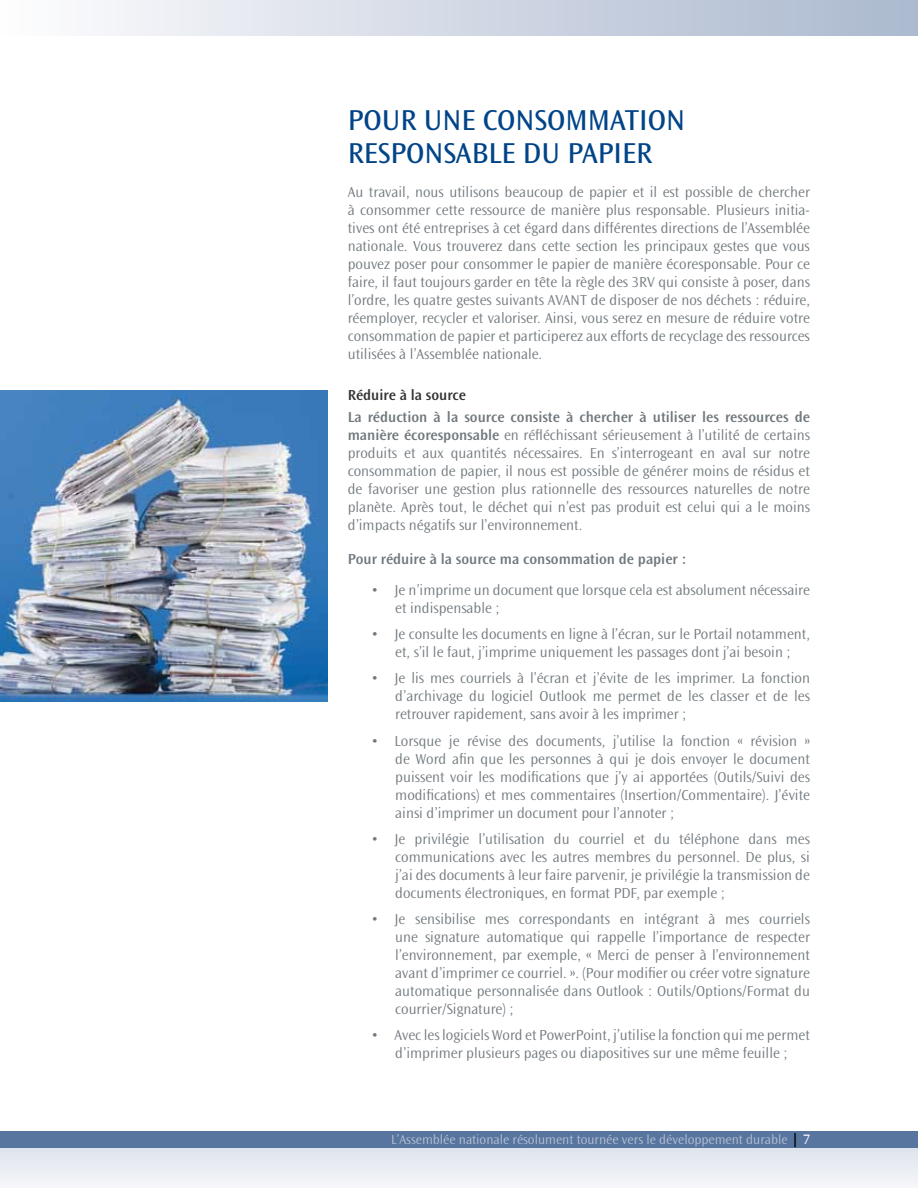
<style>
.page{position:relative;width:918px;height:1188px;background:#fff}
.page>*{position:absolute;margin:0;border:0;box-sizing:border-box;transform-origin:0 0}
.t1{font:30px/33px "Ocean Sans";color:#048}
.t2{font:300 15px/18px "Ocean Sans Std";color:#70787d;text-align:justify}
.t3{font:600 15px "Ocean Sans Std";color:#70787d}
.t4{font:600 15px "Ocean Sans Std";color:#333}
.t5{font:300 13.5px "Ocean Sans Std";color:#b9c2d6}
.s1{font-weight:600}
.s2{font-weight:700;font-size:14.25px;color:#000}
.s3{font-weight:400;font-size:14.25px;color:#fff}
</style>
<div class="page">
<div style="left:0;top:1146px;width:918px;height:42px;background:#e9ecf2"></div>
<div style="left:0;top:0;width:918px;height:36px;background:linear-gradient(to right,#fdfcfe,#aab8ce)"></div>
<div style="left:0;top:1131px;width:918px;height:17px;background:#57759e"></div>
<img style="left:0;top:390px;width:328px;height:311px">
<h1 class="t1" style="left:348px;top:105px;width:339px">POUR UNE CONSOMMATION<br>RESPONSABLE DU PAPIER</h1>
<p class="t2" style="left:348px;top:183px;width:464px">Au travail, nous utilisons beaucoup de papier et il est possible de chercher à consommer cette ressource de manière plus responsable. Plusieurs initia&shy;tives ont été entreprises à cet égard dans différentes directions de l’Assemblée nationale. Vous trouverez dans cette section les principaux gestes que vous pouvez poser pour consommer le papier de manière écoresponsable. Pour ce faire, il faut toujours garder en tête la règle des 3RV qui consiste à poser, dans l’ordre, les quatre gestes suivants AVANT de disposer de nos déchets : réduire, réemployer, recycler et valoriser. Ainsi, vous serez en mesure de réduire votre consommation de papier et participerez aux efforts de recyclage des ressources utilisées à l’Assemblée nationale.</p>
<p class="t4" style="left:348px;top:387px;width:120px">Réduire à la source</p>
<p class="t2" style="left:348px;top:408px;width:464px"><span class="s1">La réduction à la source consiste à chercher à utiliser les ressources de manière écoresponsable</span> en réfléchissant sérieusement à l’utilité de certains produits et aux quantités nécessaires. En s’interrogeant en aval sur notre consommation de papier, il nous est possible de générer moins de résidus et de favoriser une gestion plus rationnelle des ressources naturelles de notre planète. Après tout, le déchet qui n’est pas produit est celui qui a le moins d’impacts négatifs sur l’environnement.</p>
<p class="t3" style="left:348px;top:550px;width:340px">Pour réduire à la source ma consommation de papier :</p>
<p class="t2" style="left:395px;top:582px;width:416px;text-indent:-24px">• Je n’imprime un document que lorsque cela est absolument nécessaire et indispensable ;</p>
<p class="t2" style="left:371px;top:626px;width:440px;text-align:center">• Je consulte les documents en ligne à l’écran, sur le Portail notamment, et, s’il le faut, j’imprime uniquement les passages dont j’ai besoin ;</p>
<p class="t2" style="left:395px;top:670px;width:416px;text-indent:-24px">• Je lis mes courriels à l’écran et j’évite de les imprimer. La fonction d’archivage du logiciel Outlook me permet de les classer et de les retrouver rapidement, sans avoir à les imprimer ;</p>
<p class="t2" style="left:395px;top:732px;width:416px;text-indent:-24px">• Lorsque je révise des documents, j’utilise la fonction « révision » de Word afin que les personnes à qui je dois envoyer le document puissent voir les modifications que j’y ai apportées (Outils/Suivi des modifications) et mes commentaires (Insertion/Commentaire). J’évite ainsi d’imprimer un document pour l’annoter ;</p>
<p class="t2" style="left:395px;top:830px;width:416px;text-indent:-24px">• Je privilégie l’utilisation du courriel et du téléphone dans mes communications avec les autres membres du personnel. De plus, si j’ai des documents à leur faire parvenir, je privilégie la transmission de documents électroniques, en format PDF, par exemple ;</p>
<p class="t2" style="left:395px;top:910px;width:416px;text-indent:-24px">• Je sensibilise mes correspondants en intégrant à mes courriels une signature automatique qui rappelle l’importance de respecter l’environnement, par exemple, « Merci de penser à l’environnement avant d’imprimer ce courriel. ». (Pour modifier ou créer votre signature automatique personnalisée dans Outlook : Outils/Options/Format du courrier/Signature) ;</p>
<p class="t2" style="left:371px;top:1026px;width:440px;text-align:center">• Avec les logiciels Word et PowerPoint, j’utilise la fonction qui me permet d’imprimer plusieurs pages ou diapositives sur une même feuille ;</p>
<p class="t5" style="left:391px;top:1132px;width:420px">L’Assemblée nationale résolument tournée vers le développement durable <span class="s2">|</span> <span class="s3">7</span></p>
</div>
